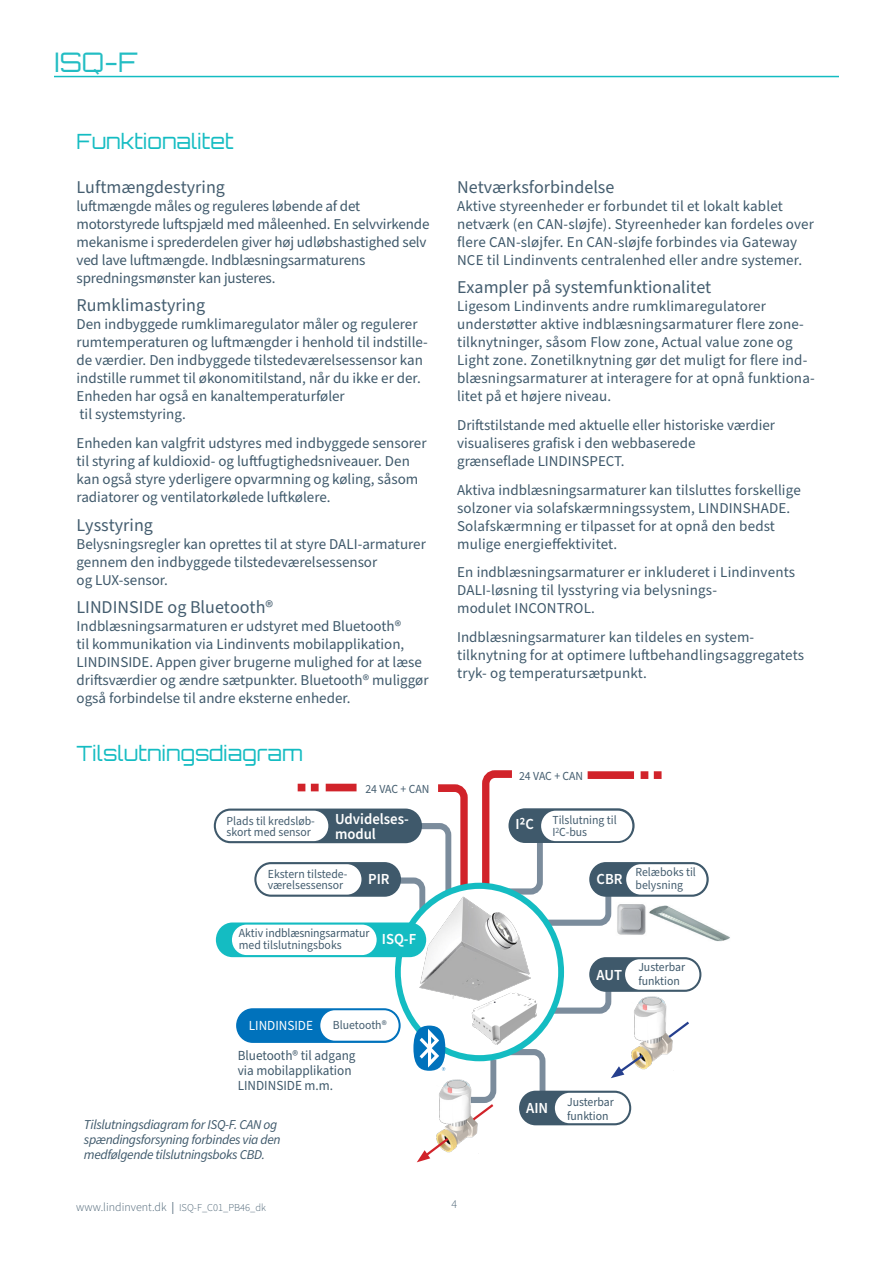
<style>
.page{position:relative;width:893px;height:1263px;background:#fff}
.page>*{position:absolute;margin:0;border:0;box-sizing:border-box;transform-origin:0 0}
.t1{font:27px "Orbitron";color:#23bdc3}
.Rubrik_1{font:21px "Orbitron";color:#14bcc2}
.Rubrik_2{font:18px "Source Sans Pro";color:#445d6f}
.t2{font:600 15.3px/15.3px "Source Sans Pro";color:#fff;scale:.96 1}
.Brödtext_-_grå{font:15px/18px "Source Sans Pro";color:#3f596b}
.t3{font:13.8px/15.3px "Source Sans Pro";color:#3f596b;scale:.96 1}
.t4{font:13.8px "Source Sans Pro";color:#fff;scale:.96 1}
.Bildtext{font:italic 13.5px/15px "Source Sans Pro";letter-spacing:-.025em;color:#3f596b}
.t5{font:12.3px/12.3px "Source Sans Pro";color:#445d6f;scale:.96 1}
.t6{font:12.3px/13.8px "Source Sans Pro";color:#3f596b;scale:.96 1}
.t7{font:300 12px "Source Sans Pro";color:#445d6f}
.s1{color:#3f596b}
.s2{font-weight:600;font-size:15.3px;color:#fff}
.s3{font-weight:600;font-size:16.95px;color:#fff}
.s4{font-weight:400}
.s5{font-size:10.5px}
</style>
<div class="page">
<hr style="left:54px;top:76px;width:785px;height:1px;background:#14bcc2">
<svg style="left:547px;top:979px;width:65px;height:38px"></svg>
<div style="left:654px;top:771px;width:8px;height:8px;background:#d1232a"></div>
<div style="left:326px;top:784px;width:31px;height:7px;background:#d1232a"></div>
<div style="left:311px;top:784px;width:8px;height:7px;background:#d1232a"></div>
<div style="left:588px;top:771px;width:46px;height:8px;background:#d1232a"></div>
<svg style="left:389px;top:784px;width:82px;height:133px"></svg>
<svg style="left:478px;top:770px;width:136px;height:159px"></svg>
<div style="left:298px;top:784px;width:7px;height:7px;background:#d1232a"></div>
<div style="left:641px;top:771px;width:7px;height:8px;background:#d1232a"></div>
<div style="left:395px;top:883px;width:169px;height:178px;border:6px solid #14bcc2;border-radius:50%"></div>
<img style="left:617px;top:904px;width:29px;height:31px">
<img style="left:649px;top:905px;width:81px;height:37px">
<img style="left:631px;top:996px;width:42px;height:73px">
<svg style="left:611px;top:1052px;width:34px;height:26px"></svg>
<svg style="left:666px;top:1019px;width:23px;height:21px"></svg>
<svg style="left:413px;top:1025px;width:32px;height:46px"></svg>
<div style="left:214px;top:808px;width:208px;height:35px;background:#3f596b;border-radius:17px"></div>
<div style="left:216px;top:811px;width:112px;height:30px;background:#fff;border-radius:15px"></div>
<div style="left:254px;top:862px;width:147px;height:35px;background:#3f596b;border-radius:17px"></div>
<div style="left:256px;top:864px;width:105px;height:31px;background:#fff;border-radius:15px"></div>
<div style="left:589px;top:957px;width:112px;height:35px;background:#3f596b;border-radius:17px"></div>
<div style="left:625px;top:959px;width:74px;height:31px;background:#fff;border-radius:15px"></div>
<div style="left:589px;top:862px;width:120px;height:35px;background:#3f596b;border-radius:17px"></div>
<div style="left:626px;top:864px;width:80px;height:31px;background:#fff;border-radius:15px"></div>
<svg style="left:508px;top:808px;width:127px;height:35px;fill:#3f596b"></svg>
<div style="left:541px;top:811px;width:91px;height:30px;background:#fff;border-radius:15px"></div>
<img style="left:437px;top:1079px;width:41px;height:73px">
<svg style="left:417px;top:1136px;width:34px;height:26px"></svg>
<svg style="left:462px;top:1046px;width:86px;height:77px"></svg>
<div style="left:519px;top:1091px;width:112px;height:34px;background:#3f596b;border-radius:17px"></div>
<div style="left:555px;top:1093px;width:74px;height:30px;background:#fff;border-radius:15px"></div>
<div style="left:236px;top:1008px;width:165px;height:35px;background:#0072bc;border-radius:17px"></div>
<div style="left:320px;top:1010px;width:79px;height:31px;background:#fff;border-radius:15px"></div>
<div style="left:216px;top:922px;width:210px;height:35px;background:#14bcc2;border-radius:17px"></div>
<div style="left:232px;top:925px;width:145px;height:30px;background:#fff;border-radius:15px"></div>
<img style="left:415px;top:895px;width:117px;height:104px">
<img style="left:470px;top:990px;width:68px;height:54px">
<hr style="left:892px;top:896px;width:1px;height:248px;background:#14bcc2">
<h1 class="t1" style="left:54px;top:45px;width:85px">ISQ-F</h1>
<p class="Rubrik_1" style="left:77px;top:128px;width:159px">Funktionalitet</p>
<p class="Rubrik_2" style="left:77px;top:175px;width:150px">Luftmængdestyring</p>
<p class="Brödtext_-_grå" style="left:77px;top:197px;width:354px">luftmængde måles og reguleres løbende af det motorstyrede luftspjæld med måleenhed. En selvvirkende mekanisme i sprederdelen giver høj udløbshastighed selv ved lave luftmængde. Indblæsningsarmaturens spredningsmønster kan justeres.</p>
<p class="Rubrik_2" style="left:77px;top:293px;width:130px">Rumklimastyring</p>
<p class="Brödtext_-_grå" style="left:77px;top:316px;width:353px">Den indbyggede rumklimaregulator måler og regulerer rumtemperaturen og luftmængder i henhold til indstille&shy;de værdier. Den indbyggede tilstedeværelsessensor kan indstille rummet til økonomitilstand, når du ikke er der.<br>Enheden har også en kanaltemperaturføler<br>til systemstyring.</p>
<p class="Brödtext_-_grå" style="left:77px;top:435px;width:352px">Enheden kan valgfrit udstyres med indbyggede sensorer til styring af kuldioxid- og luftfugtighedsniveauer. Den kan også styre yderligere opvarmning og køling, såsom radiatorer og ventilatorkølede luftkølere.</p>
<p class="Rubrik_2" style="left:77px;top:513px;width:78px">Lysstyring</p>
<p class="Brödtext_-_grå" style="left:77px;top:535px;width:351px">Belysningsregler kan oprettes til at styre DALI-armaturer gennem den indbyggede tilstedeværelsessensor<br>og LUX-sensor.</p>
<p class="Rubrik_2" style="left:77px;top:595px;width:198px">LINDINSIDE og Bluetooth®</p>
<p class="Brödtext_-_grå" style="left:77px;top:618px;width:354px">Indblæsningsarmaturen er udstyret med Bluetooth®<br>til kommunikation via Lindinvents mobilapplikation, LINDINSIDE. Appen giver brugerne mulighed for at læse driftsværdier og ændre sætpunkter. Bluetooth® muliggør også forbindelse til andre eksterne enheder.</p>
<p class="Rubrik_1" style="left:77px;top:741px;width:228px">Tilslutningsdiagram</p>
<p class="t5" style="left:227px;top:816px;width:93px;line-height:10.8px">Plads til kredsløb&shy;skort med sensor</p>
<p class="t5" style="left:365px;top:783px;width:68px">24 VAC + CAN</p>
<p class="t2" style="left:335px;top:811px;width:79px">Udvidelses&shy;modul</p>
<p class="t5" style="left:268px;top:869px;width:84px;line-height:10.8px">Ekstern tilstede&shy;værelsessensor</p>
<p class="t2" style="left:368px;top:872px;width:24px">PIR</p>
<p class="t5" style="left:239px;top:927px;width:138px">Aktiv <span class="s1">indblæsningsarmatur </span>med tilslutningsboks</p>
<p class="t2" style="left:382px;top:932px;width:37px">ISQ-F</p>
<p class="t4" style="left:249px;top:1016px;width:68px">LINDINSIDE</p>
<p class="t5" style="left:333px;top:1019px;width:57px">Bluetooth®</p>
<p class="t3" style="left:238px;top:1048px;width:124px">Bluetooth® til adgang via mobilapplikation<br>LINDINSIDE m.m.</p>
<p class="Bildtext" style="left:84px;top:1117px;width:198px">Tilslutningsdiagram for ISQ-F. CAN og spændingsforsyning forbindes via den medfølgende tilslutningsboks CBD.</p>
<p class="Rubrik_2" style="left:457px;top:175px;width:159px">Netværksforbindelse</p>
<p class="Brödtext_-_grå" style="left:457px;top:197px;width:358px">Aktive styreenheder er forbundet til et lokalt kablet netværk (en CAN-sløjfe). Styreenheder kan fordeles over flere CAN-sløjfer. En CAN-sløjfe forbindes via Gateway NCE til Lindinvents centralenhed eller andre systemer.</p>
<p class="Rubrik_2" style="left:457px;top:275px;width:256px">Exampler på systemfunktionalitet</p>
<p class="Brödtext_-_grå" style="left:457px;top:298px;width:359px">Ligesom Lindinvents andre rumklimaregulatorer understøtter aktive indblæsningsarmaturer flere zone&shy;tilknytninger, såsom Flow zone, Actual value zone og Light zone. Zonetilknytning gør det muligt for flere ind&shy;blæsningsarmaturer at interagere for at opnå funktiona&shy;litet på et højere niveau.</p>
<p class="Brödtext_-_grå" style="left:457px;top:417px;width:320px">Driftstilstande med aktuelle eller historiske værdier visualiseres grafisk i den webbaserede grænseflade LINDINSPECT.</p>
<p class="Brödtext_-_grå" style="left:457px;top:481px;width:345px">Aktiva indblæsningsarmaturer kan tilsluttes forskellige solzoner via solafskærmningssystem, LINDINSHADE.<br>Solafskærmning er tilpasset for at opnå den bedst mulige energieffektivitet.</p>
<p class="Brödtext_-_grå" style="left:457px;top:564px;width:339px">En indblæsningsarmaturer er inkluderet i Lindinvents<br>DALI-løsning til lysstyring via belysnings-<br>modulet INCONTROL.</p>
<p class="Brödtext_-_grå" style="left:457px;top:628px;width:348px">Indblæsningsarmaturer kan tildeles en system&shy;tilknytning for at optimere luftbehandlingsaggregatets tryk- og temperatursætpunkt.</p>
<p class="t5" style="left:519px;top:770px;width:68px">24 VAC + CAN</p>
<p class="t5" style="left:515px;top:814px;width:107px;text-align:center"><span class="s2">I</span><span class="s3">2</span><span class="s2">C</span> Tilslutning til<br>I<sup>2</sup>C-bus</p>
<p class="t2" style="left:597px;top:872px;width:29px">CBR</p>
<p class="t5" style="left:636px;top:866px;width:64px">Relæboks til belysning</p>
<p class="t2" style="left:596px;top:968px;width:28px">AUT</p>
<p class="t6" style="left:638px;top:961px;width:50px">Justerbar funktion</p>
<p class="t6" style="left:567px;top:1095px;width:50px;text-indent:-41px"><span class="s2">AIN</span> Justerbar funktion</p>
<p class="t7" style="left:76px;top:1199px;width:191px">www.lindinvent.dk <span class="s4">|</span> <span class="s5">ISQ-F_C01_PB46_dk</span></p>
<p class="t7" style="left:452px;top:1195px;width:7px">4</p>
</div>
